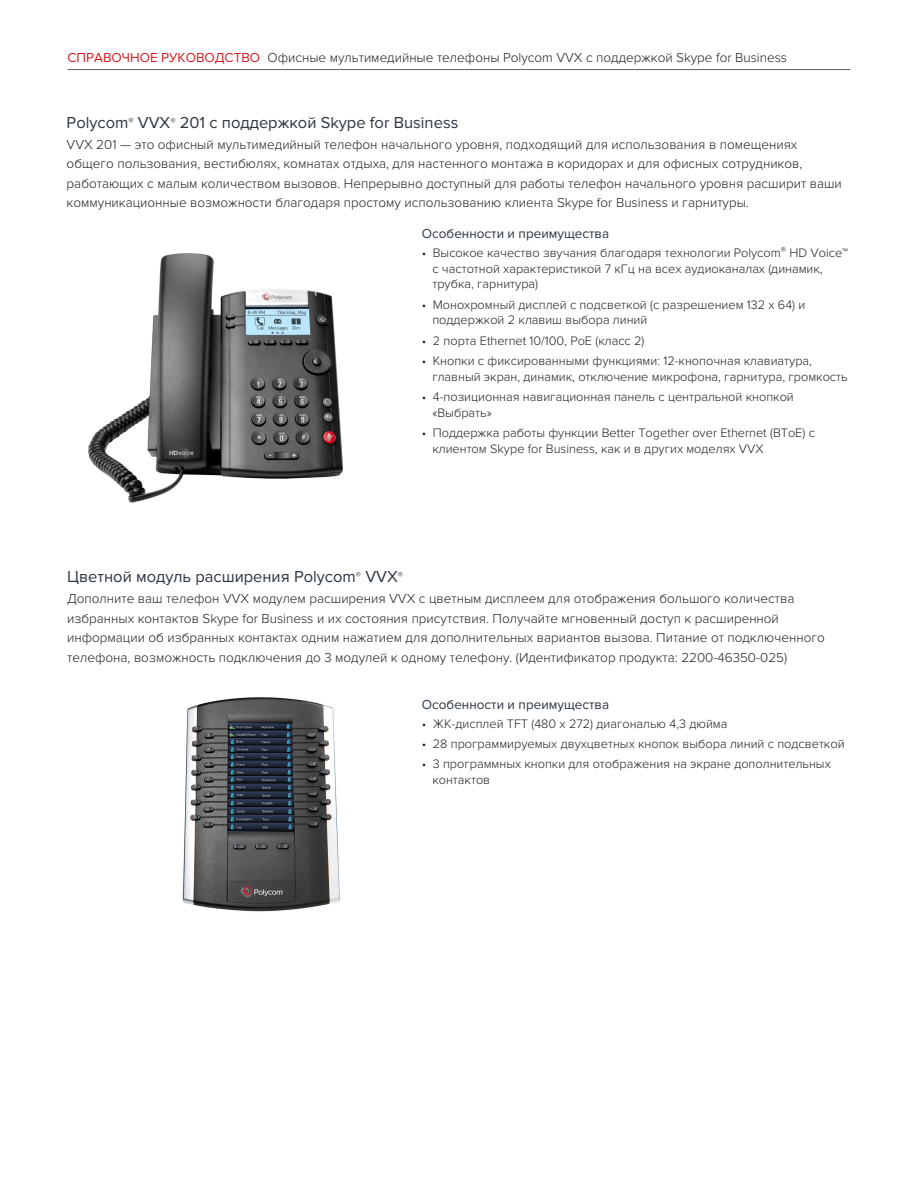
<style>
.page{position:relative;width:918px;height:1188px;background:#fff}
.page>*{position:absolute;margin:0;border:0;box-sizing:border-box;transform-origin:0 0}
.DS_-_Subhead_Level_1{font:16.5px "Proxima Nova";color:#2c3742}
.Body_Copy_Text{font:300 13.5px/19.5px "Proxima Nova";color:#231f20}
.DS_-_Subhead_Level_2{font:13.5px "Proxima Nova";color:#2c3742}
.t1{font:300 12.75px/15.8px "Proxima Nova";color:#231f20}
.s1{font-weight:400;color:#d41b21}
</style>
<div class="page">
<hr style="left:68px;top:69px;width:782px;height:1px;background:#636366">
<img style="left:182px;top:697px;width:158px;height:215px">
<img style="left:88px;top:253px;width:255px;height:250px">
<p class="Body_Copy_Text" style="left:68px;top:48px;width:721px"><span class="s1">СПРАВОЧНОЕ РУКОВОДСТВО</span> Офисные мультимедийные телефоны Polycom VVX с поддержкой Skype for Business</p>
<p class="DS_-_Subhead_Level_1" style="left:67px;top:113px;width:393px">Polycom<sup>®</sup> VVX<sup>®</sup> 201 с поддержкой Skype for Business</p>
<p class="Body_Copy_Text" style="left:67px;top:134px;width:777px">VVX 201 — это офисный мультимедийный телефон начального уровня, подходящий для использования в помещениях общего пользования, вестибюлях, комнатах отдыха, для настенного монтажа в коридорах и для офисных сотрудников, работающих с малым количеством вызовов. Непрерывно доступный для работы телефон начального уровня расширит ваши коммуникационные возможности благодаря простому использованию клиента Skype for Business и гарнитуры.</p>
<p class="DS_-_Subhead_Level_2" style="left:422px;top:226px;width:189px">Особенности и преимущества</p>
<p class="t1" style="left:432px;top:245px;width:417px;text-indent:-10px">• Высокое качество звучания благодаря технологии Polycom<sup>®</sup> HD Voice™ с частотной характеристикой 7 кГц на всех аудиоканалах (динамик, трубка, гарнитура)</p>
<p class="t1" style="left:432px;top:297px;width:374px;text-indent:-10px">• Монохромный дисплей с подсветкой (с разрешением 132 x 64) и поддержкой 2 клавиш выбора линий</p>
<p class="t1" style="left:422px;top:333px;width:224px">• 2 порта Ethernet 10/100, PoE (класс 2)</p>
<p class="t1" style="left:432px;top:353px;width:417px;text-indent:-10px">• Кнопки с фиксированными функциями: 12-кнопочная клавиатура, главный экран, динамик, отключение микрофона, гарнитура, громкость</p>
<p class="t1" style="left:432px;top:389px;width:363px;text-indent:-10px">• 4-позиционная навигационная панель с центральной кнопкой «Выбрать»</p>
<p class="t1" style="left:432px;top:425px;width:384px;text-indent:-10px">• Поддержка работы функции Better Together over Ethernet (BToE) с клиентом Skype for Business, как и в других моделях VVX</p>
<p class="DS_-_Subhead_Level_1" style="left:67px;top:567px;width:337px">Цветной модуль расширения Polycom<sup>®</sup> VVX<sup>®</sup></p>
<p class="Body_Copy_Text" style="left:67px;top:589px;width:759px">Дополните ваш телефон VVX модулем расширения VVX с цветным дисплеем для отображения большого количества избранных контактов Skype for Business и их состояния присутствия. Получайте мгновенный доступ к расширенной информации об избранных контактах одним нажатием для дополнительных вариантов вызова. Питание от подключенного телефона, возможность подключения до 3 модулей к одному телефону. (Идентификатор продукта: 2200-46350-025)</p>
<p class="DS_-_Subhead_Level_2" style="left:422px;top:697px;width:189px">Особенности и преимущества</p>
<p class="t1" style="left:422px;top:716px;width:307px">• ЖК-дисплей TFT (480 x 272) диагональю 4,3 дюйма</p>
<p class="t1" style="left:422px;top:736px;width:424px">• 28 программируемых двухцветных кнопок выбора линий с подсветкой</p>
<p class="t1" style="left:432px;top:756px;width:400px;text-indent:-10px">• 3 программных кнопки для отображения на экране дополнительных контактов</p>
</div>
